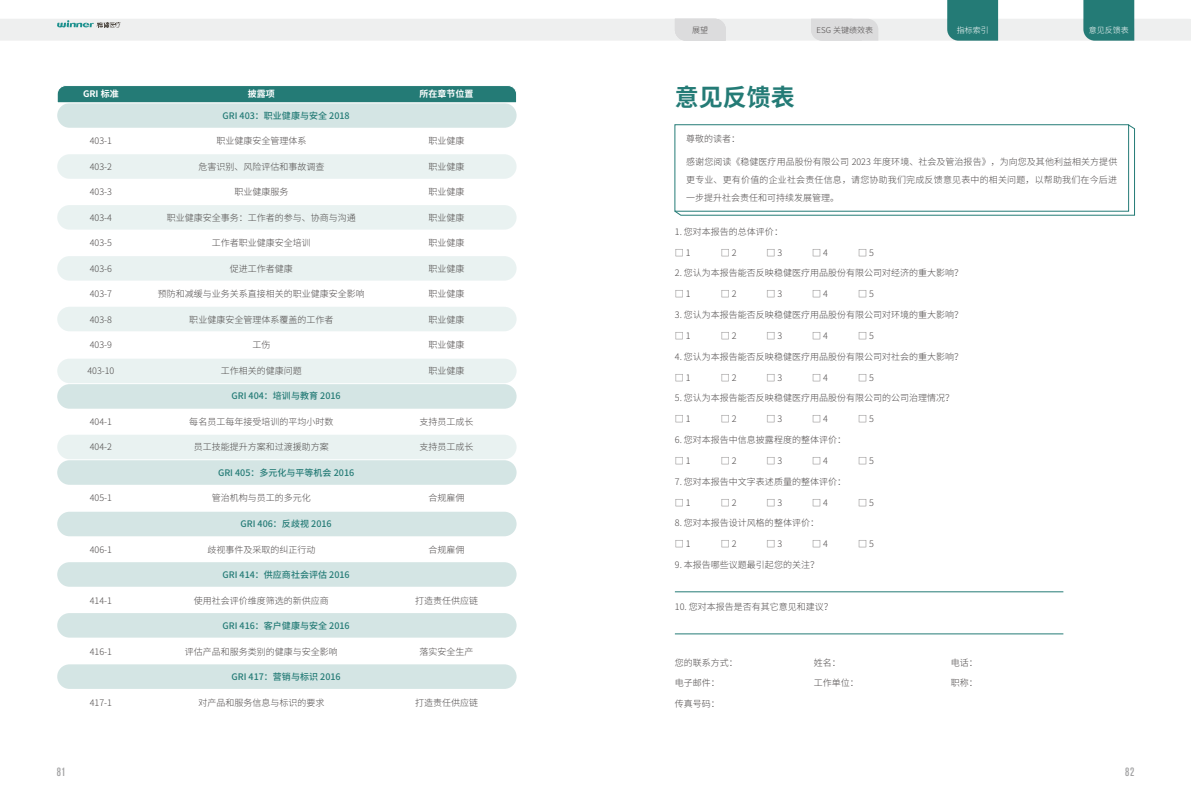
<style>
.page{position:relative;width:1191px;height:808px;background:#fff}
.page>*{position:absolute;margin:0;border:0;box-sizing:border-box;transform-origin:0 0}
.t1{font:700 24px "Source Han Sans SC";color:#247b76}
.t2{font:12px "Akzidenz Grotesk BQ Md Cnd Alt";color:#9f9fa0}
.t3{font:300 9px/18px "Source Han Sans SC";color:#4c4848;text-align:justify}
.t4{font:500 9px "Source Han Sans SC";color:#247b76}
.t5{font:700 9px "Source Han Sans SC";color:#fff}
.t6{font:300 8px "Source Han Sans SC";color:#4c4848}
.t7{font:300 8px "Source Han Sans SC";color:#fff}
</style>
<div class="page">
<div style="left:57px;top:103px;width:459px;height:25px;background:#d4e5e4;border-radius:12px"></div>
<div style="left:57px;top:512px;width:459px;height:24px;background:#d4e5e4;border-radius:12px"></div>
<div style="left:57px;top:460px;width:459px;height:25px;background:#d4e5e4;border-radius:12px"></div>
<div style="left:57px;top:384px;width:459px;height:25px;background:#d4e5e4;border-radius:12px"></div>
<div style="left:57px;top:562px;width:459px;height:25px;background:#d4e5e4;border-radius:12px"></div>
<div style="left:57px;top:613px;width:459px;height:25px;background:#d4e5e4;border-radius:12px"></div>
<div style="left:57px;top:664px;width:459px;height:25px;background:#d4e5e4;border-radius:12px"></div>
<div style="left:57px;top:154px;width:459px;height:25px;background:#e9f2f1;border-radius:12px"></div>
<div style="left:57px;top:205px;width:459px;height:25px;background:#e9f2f1;border-radius:12px"></div>
<div style="left:57px;top:359px;width:459px;height:24px;background:#e9f2f1;border-radius:12px"></div>
<div style="left:57px;top:256px;width:459px;height:25px;background:#e9f2f1;border-radius:12px"></div>
<div style="left:57px;top:307px;width:459px;height:24px;background:#e9f2f1;border-radius:12px"></div>
<div style="left:57px;top:435px;width:459px;height:24px;background:#e9f2f1;border-radius:12px"></div>
<svg style="left:57px;top:85px;width:460px;height:19px;background:#448e8a"></svg>
<svg style="left:674px;top:124px;width:461px;height:92px"></svg>
<hr style="left:675px;top:591px;width:388px;height:1px;background:#247b76">
<hr style="left:675px;top:634px;width:388px;height:1px;background:#247b76">
<svg style="left:0;top:0;width:1191px;height:41px"></svg>
<p class="t5" style="left:83px;top:89px;width:37px">GRI 标准</p>
<p class="t5" style="left:248px;top:89px;width:28px">披露项</p>
<p class="t5" style="left:419px;top:89px;width:55px">所在章节位置</p>
<p class="t4" style="left:222px;top:110px;width:129px">GRI 403：职业健康与安全 2018</p>
<p class="t3" style="left:90px;top:132px;width:24px">403-1</p>
<p class="t3" style="left:216px;top:132px;width:91px">职业健康安全管理体系</p>
<p class="t3" style="left:428px;top:132px;width:37px">职业健康</p>
<p class="t3" style="left:90px;top:158px;width:24px">403-2</p>
<p class="t3" style="left:198px;top:158px;width:127px">危害识别、风险评估和事故调查</p>
<p class="t3" style="left:428px;top:158px;width:37px">职业健康</p>
<p class="t3" style="left:90px;top:183px;width:24px">403-3</p>
<p class="t3" style="left:234px;top:183px;width:55px">职业健康服务</p>
<p class="t3" style="left:428px;top:183px;width:37px">职业健康</p>
<p class="t3" style="left:90px;top:209px;width:24px">403-4</p>
<p class="t3" style="left:167px;top:209px;width:190px">职业健康安全事务：工作者的参与、协商与沟通</p>
<p class="t3" style="left:428px;top:209px;width:37px">职业健康</p>
<p class="t3" style="left:90px;top:234px;width:24px">403-5</p>
<p class="t3" style="left:212px;top:234px;width:100px">工作者职业健康安全培训</p>
<p class="t3" style="left:428px;top:234px;width:37px">职业健康</p>
<p class="t3" style="left:90px;top:260px;width:24px">403-6</p>
<p class="t3" style="left:230px;top:260px;width:64px">促进工作者健康</p>
<p class="t3" style="left:428px;top:260px;width:37px">职业健康</p>
<p class="t3" style="left:90px;top:285px;width:24px">403-7</p>
<p class="t3" style="left:158px;top:285px;width:208px">预防和减缓与业务关系直接相关的职业健康安全影响</p>
<p class="t3" style="left:428px;top:285px;width:37px">职业健康</p>
<p class="t3" style="left:90px;top:311px;width:24px">403-8</p>
<p class="t3" style="left:189px;top:311px;width:145px">职业健康安全管理体系覆盖的工作者</p>
<p class="t3" style="left:428px;top:311px;width:37px">职业健康</p>
<p class="t3" style="left:90px;top:336px;width:24px">403-9</p>
<p class="t3" style="left:252px;top:336px;width:19px">工伤</p>
<p class="t3" style="left:428px;top:336px;width:37px">职业健康</p>
<p class="t3" style="left:87px;top:362px;width:29px">403-10</p>
<p class="t3" style="left:221px;top:362px;width:82px">工作相关的健康问题</p>
<p class="t3" style="left:428px;top:362px;width:37px">职业健康</p>
<p class="t4" style="left:231px;top:391px;width:111px">GRI 404：培训与教育 2016</p>
<p class="t3" style="left:90px;top:413px;width:24px">404-1</p>
<p class="t3" style="left:189px;top:413px;width:145px">每名员工每年接受培训的平均小时数</p>
<p class="t3" style="left:419px;top:413px;width:55px">支持员工成长</p>
<p class="t3" style="left:90px;top:438px;width:24px">404-2</p>
<p class="t3" style="left:194px;top:438px;width:136px">员工技能提升方案和过渡援助方案</p>
<p class="t3" style="left:419px;top:438px;width:55px">支持员工成长</p>
<p class="t4" style="left:218px;top:468px;width:138px">GRI 405：多元化与平等机会 2016</p>
<p class="t3" style="left:90px;top:489px;width:24px">405-1</p>
<p class="t3" style="left:212px;top:489px;width:100px">管治机构与员工的多元化</p>
<p class="t3" style="left:428px;top:489px;width:37px">合规雇佣</p>
<p class="t4" style="left:240px;top:519px;width:93px">GRI 406：反歧视 2016</p>
<p class="t3" style="left:90px;top:540px;width:24px">406-1</p>
<p class="t3" style="left:207px;top:540px;width:109px">歧视事件及采取的纠正行动</p>
<p class="t3" style="left:428px;top:540px;width:37px">合规雇佣</p>
<p class="t4" style="left:222px;top:570px;width:129px">GRI 414：供应商社会评估 2016</p>
<p class="t3" style="left:90px;top:591px;width:24px">414-1</p>
<p class="t3" style="left:194px;top:591px;width:136px">使用社会评价维度筛选的新供应商</p>
<p class="t3" style="left:415px;top:591px;width:64px">打造责任供应链</p>
<p class="t4" style="left:222px;top:621px;width:129px">GRI 416：客户健康与安全 2016</p>
<p class="t3" style="left:90px;top:642px;width:24px">416-1</p>
<p class="t3" style="left:185px;top:642px;width:154px">评估产品和服务类别的健康与安全影响</p>
<p class="t3" style="left:419px;top:642px;width:55px">落实安全生产</p>
<p class="t4" style="left:231px;top:672px;width:111px">GRI 417：营销与标识 2016</p>
<p class="t3" style="left:90px;top:693px;width:24px">417-1</p>
<p class="t3" style="left:198px;top:693px;width:127px">对产品和服务信息与标识的要求</p>
<p class="t3" style="left:415px;top:693px;width:64px">打造责任供应链</p>
<p class="t6" style="left:692px;top:25px;width:17px">展望</p>
<p class="t6" style="left:816px;top:25px;width:58px">ESG 关键绩效表</p>
<p class="t7" style="left:956px;top:25px;width:33px">指标索引</p>
<p class="t7" style="left:1088px;top:25px;width:41px">意见反馈表</p>
<p class="t1" style="left:675px;top:84px;width:121px">意见反馈表</p>
<p class="t3" style="left:686px;top:129px;width:55px">尊敬的读者：</p>
<p class="t3" style="left:686px;top:153px;width:432px">感谢您阅读《稳健医疗用品股份有限公司 2023 年度环境、社会及管治报告》，为向您及其他利益相关方提供更专业、更有价值的企业社会责任信息，请您协助我们完成反馈意见表中的相关问题，以帮助我们在今后进一步提升社会责任和可持续发展管理。</p>
<p class="t3" style="left:675px;top:223px;width:110px">1. 您对本报告的总体评价：</p>
<p class="t3" style="left:675px;top:243px;width:17px">□ 1</p>
<p class="t3" style="left:720px;top:243px;width:17px">□ 2</p>
<p class="t3" style="left:766px;top:243px;width:17px">□ 3</p>
<p class="t3" style="left:812px;top:243px;width:17px">□ 4</p>
<p class="t3" style="left:858px;top:243px;width:17px">□ 5</p>
<p class="t3" style="left:675px;top:264px;width:290px">2. 您认为本报告能否反映稳健医疗用品股份有限公司对经济的重大影响？</p>
<p class="t3" style="left:675px;top:285px;width:17px">□ 1</p>
<p class="t3" style="left:720px;top:285px;width:17px">□ 2</p>
<p class="t3" style="left:766px;top:285px;width:17px">□ 3</p>
<p class="t3" style="left:812px;top:285px;width:17px">□ 4</p>
<p class="t3" style="left:858px;top:285px;width:17px">□ 5</p>
<p class="t3" style="left:675px;top:306px;width:290px">3. 您认为本报告能否反映稳健医疗用品股份有限公司对环境的重大影响？</p>
<p class="t3" style="left:675px;top:327px;width:17px">□ 1</p>
<p class="t3" style="left:720px;top:327px;width:17px">□ 2</p>
<p class="t3" style="left:766px;top:327px;width:17px">□ 3</p>
<p class="t3" style="left:812px;top:327px;width:17px">□ 4</p>
<p class="t3" style="left:858px;top:327px;width:17px">□ 5</p>
<p class="t3" style="left:675px;top:348px;width:290px">4. 您认为本报告能否反映稳健医疗用品股份有限公司对社会的重大影响？</p>
<p class="t3" style="left:675px;top:368px;width:17px">□ 1</p>
<p class="t3" style="left:720px;top:368px;width:17px">□ 2</p>
<p class="t3" style="left:766px;top:368px;width:17px">□ 3</p>
<p class="t3" style="left:812px;top:368px;width:17px">□ 4</p>
<p class="t3" style="left:858px;top:368px;width:17px">□ 5</p>
<p class="t3" style="left:675px;top:389px;width:281px">5. 您认为本报告能否反映稳健医疗用品股份有限公司的公司治理情况？</p>
<p class="t3" style="left:675px;top:410px;width:17px">□ 1</p>
<p class="t3" style="left:720px;top:410px;width:17px">□ 2</p>
<p class="t3" style="left:766px;top:410px;width:17px">□ 3</p>
<p class="t3" style="left:812px;top:410px;width:17px">□ 4</p>
<p class="t3" style="left:858px;top:410px;width:17px">□ 5</p>
<p class="t3" style="left:675px;top:431px;width:173px">6. 您对本报告中信息披露程度的整体评价：</p>
<p class="t3" style="left:675px;top:452px;width:17px">□ 1</p>
<p class="t3" style="left:720px;top:452px;width:17px">□ 2</p>
<p class="t3" style="left:766px;top:452px;width:17px">□ 3</p>
<p class="t3" style="left:812px;top:452px;width:17px">□ 4</p>
<p class="t3" style="left:858px;top:452px;width:17px">□ 5</p>
<p class="t3" style="left:675px;top:473px;width:173px">7. 您对本报告中文字表述质量的整体评价：</p>
<p class="t3" style="left:675px;top:493px;width:17px">□ 1</p>
<p class="t3" style="left:720px;top:493px;width:17px">□ 2</p>
<p class="t3" style="left:766px;top:493px;width:17px">□ 3</p>
<p class="t3" style="left:812px;top:493px;width:17px">□ 4</p>
<p class="t3" style="left:858px;top:493px;width:17px">□ 5</p>
<p class="t3" style="left:675px;top:514px;width:146px">8. 您对本报告设计风格的整体评价：</p>
<p class="t3" style="left:675px;top:535px;width:17px">□ 1</p>
<p class="t3" style="left:720px;top:535px;width:17px">□ 2</p>
<p class="t3" style="left:766px;top:535px;width:17px">□ 3</p>
<p class="t3" style="left:812px;top:535px;width:17px">□ 4</p>
<p class="t3" style="left:858px;top:535px;width:17px">□ 5</p>
<p class="t3" style="left:675px;top:556px;width:146px">9. 本报告哪些议题最引起您的关注？</p>
<p class="t3" style="left:675px;top:598px;width:159px">10. 您对本报告是否有其它意见和建议？</p>
<p class="t3" style="left:675px;top:653px;width:64px">您的联系方式：</p>
<p class="t3" style="left:814px;top:653px;width:28px">姓名：</p>
<p class="t3" style="left:950px;top:653px;width:28px">电话：</p>
<p class="t3" style="left:675px;top:674px;width:46px">电子邮件：</p>
<p class="t3" style="left:814px;top:674px;width:46px">工作单位：</p>
<p class="t3" style="left:950px;top:674px;width:28px">职称：</p>
<p class="t3" style="left:675px;top:695px;width:46px">传真号码：</p>
<h2 class="t2" style="left:57px;top:765px;width:11px">81</h2>
<h2 class="t2" style="left:1125px;top:765px;width:11px">82</h2>
</div>
